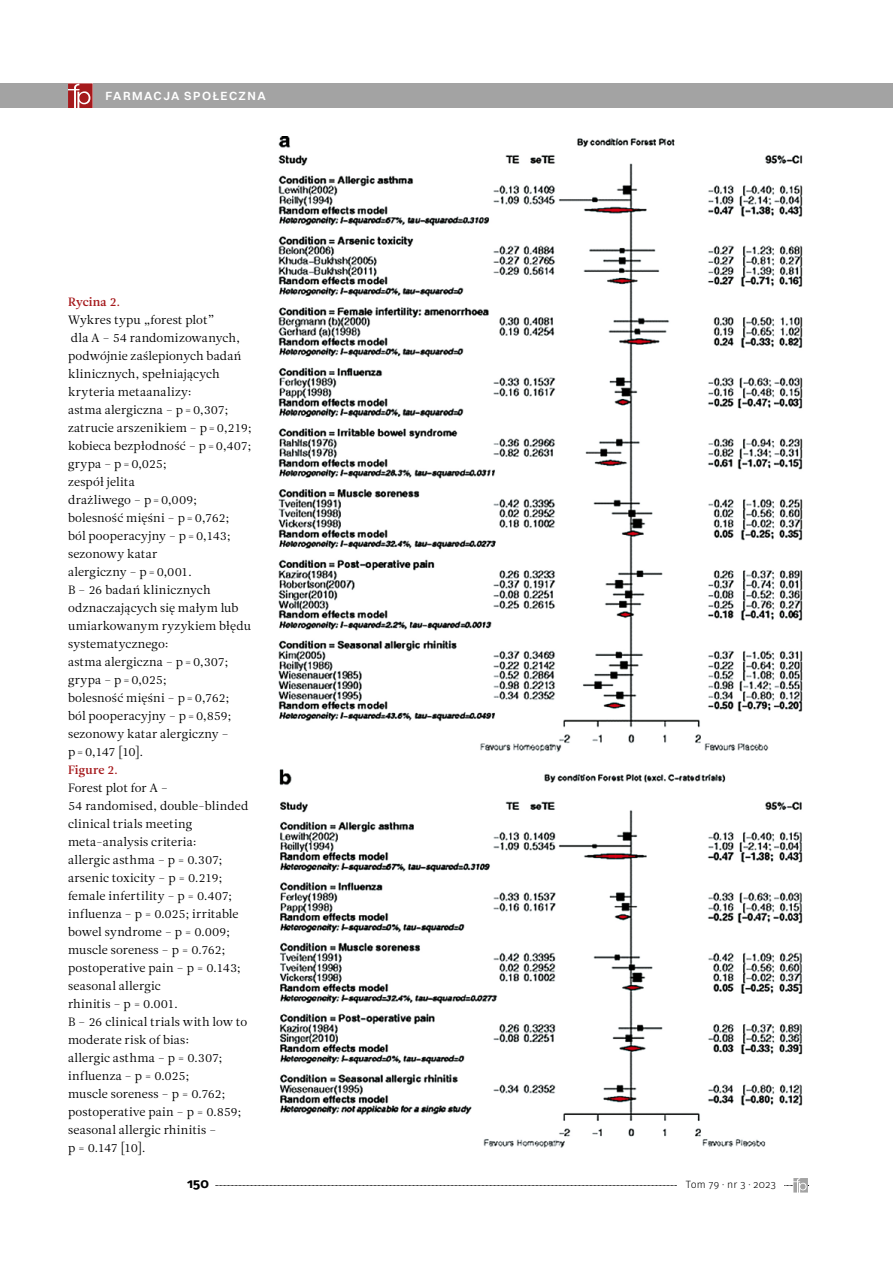
<style>
.page{position:relative;width:893px;height:1263px;background:#fff}
.page>*{position:absolute;margin:0;border:0;box-sizing:border-box;transform-origin:0 0}
.t1{font:700 13.5px "Fira Sans";color:#000}
.t2{font:12px/18px "Leitura News Roman 1";letter-spacing:.01em;color:#000}
.t3{font:600 12px "Switzer";letter-spacing:.12em;color:#fff}
.t4{font:12px "Leitura News Roman 3";letter-spacing:.01em;color:#a5191c}
.t5{font:300 10.5px "Fira Sans";letter-spacing:.025em;color:#000}
</style>
<div class="page">
<div style="left:0;top:83px;width:893px;height:25px;background:#a3a3a3"></div>
<svg style="left:68px;top:83px;width:25px;height:25px"></svg>
<svg style="left:215px;top:1178px;width:594px;height:14px"></svg>
<img style="left:278px;top:137px;width:525px;height:1011px">
<p class="t3" style="left:105px;top:89px;width:162px">FARMACJA SPOŁECZNA</p>
<p class="t4" style="left:68px;top:295px;width:54px">Rycina 2.</p>
<p class="t2" style="left:68px;top:311px;width:185px">Wykres typu „forest plot”<br>dla A – 54 randomizowanych, podwójnie zaślepionych badań klinicznych, spełniających kryteria metaanalizy:<br>astma alergiczna – p=0,307; zatrucie arszenikiem – p=0,219; kobieca bezpłodność – p=0,407; grypa – p=0,025;<br>zespół jelita<br>drażliwego – p=0,009; bolesność mięśni – p=0,762;<br>ból pooperacyjny – p=0,143; sezonowy katar<br>alergiczny – p=0,001.<br>B – 26 badań klinicznych odznaczających się małym lub umiarkowanym ryzykiem błędu systematycznego:<br>astma alergiczna – p=0,307; grypa – p=0,025;<br>bolesność mięśni – p=0,762;<br>ból pooperacyjny – p=0,859; sezonowy katar alergiczny –<br>p = 0,147 [10].</p>
<p class="t4" style="left:68px;top:763px;width:52px">Figure 2.</p>
<p class="t2" style="left:68px;top:779px;width:182px">Forest plot for A –<br>54 randomised, double-blinded clinical trials meeting meta-analysis criteria:<br>allergic asthma – p = 0.307; arsenic toxicity – p = 0.219; female infertility – p = 0.407; influenza – p = 0.025; irritable bowel syndrome – p = 0.009; muscle soreness – p = 0.762; postoperative pain – p = 0.143; seasonal allergic<br>rhinitis – p = 0.001.<br>B – 26 clinical trials with low to moderate risk of bias:<br>allergic asthma – p = 0.307; influenza – p = 0.025;<br>muscle soreness – p = 0.762; postoperative pain – p = 0.859; seasonal allergic rhinitis –<br>p = 0.147 [10].</p>
<p class="t1" style="left:187px;top:1172px;width:23px">150</p>
<p class="t5" style="left:686px;top:1177px;width:92px">Tom 79 · nr 3 · 2023</p>
</div>
